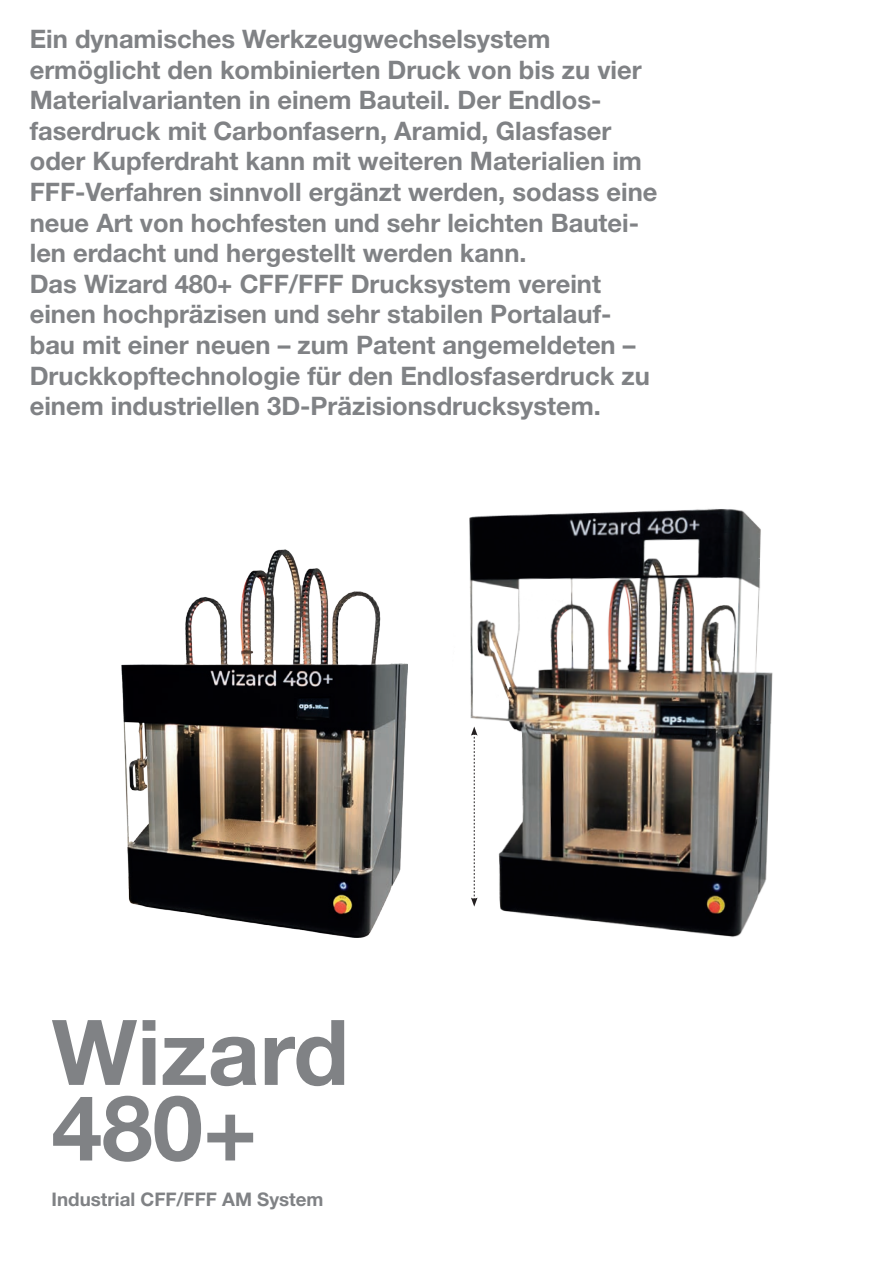
<style>
.page{position:relative;width:893px;height:1263px;background:#fff}
.page>*{position:absolute;margin:0;border:0;box-sizing:border-box;transform-origin:0 0}
.t1{font:700 90.75px "Helvetica Neue LT Pro";color:#808285}
.t2{font:700 25.5px/30.6px "Helvetica Neue LT Pro";color:#808285}
.t3{font:700 18.75px "Helvetica Neue LT Pro";color:#808285}
</style>
<div class="page">
<img style="left:122px;top:550px;width:286px;height:387px">
<img style="left:469px;top:509px;width:304px;height:428px">
<svg style="left:471px;top:726px;width:7px;height:181px"></svg>
<p class="t2" style="left:30px;top:23px;width:522px">Ein dynamisches Werkzeugwechselsystem</p>
<p class="t2" style="left:30px;top:53px;width:629px">ermöglicht den kombinierten Druck von bis zu vier Materialvarianten in einem Bauteil. Der Endlos&shy;faserdruck mit Carbonfasern, Aramid, Glasfaser oder Kupferdraht kann mit weiteren Materialien im FFF-Verfahren sinnvoll ergänzt werden, sodass eine neue Art von hochfesten und sehr leichten Bautei&shy;len erdacht und hergestellt werden kann.</p>
<p class="t2" style="left:30px;top:268px;width:622px">Das Wizard 480+ CFF/FFF Drucksystem vereint einen hochpräzisen und sehr stabilen Portalauf&shy;bau mit einer neuen – zum Patent angemeldeten – Druckkopftechnologie für den Endlosfaserdruck zu einem industriellen 3D-Präzisionsdrucksystem.</p>
<p class="t1" style="left:52px;top:995px;width:299px">Wizard</p>
<p class="t1" style="left:52px;top:1071px;width:207px">480+</p>
<p class="t3" style="left:52px;top:1187px;width:273px">Industrial CFF/FFF AM System</p>
</div>
